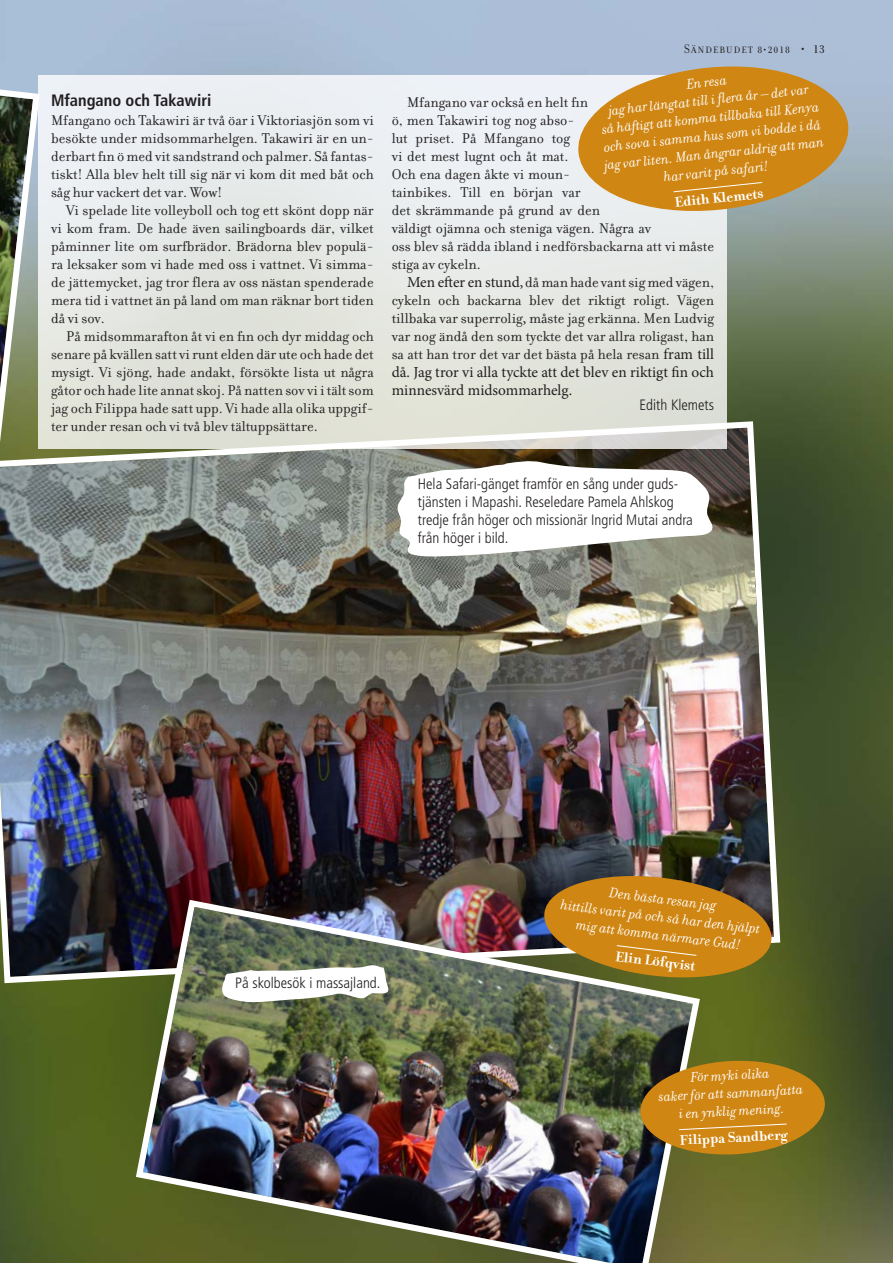
<style>
.page{position:relative;width:893px;height:1263px;background:#fff}
.page>*{position:absolute;margin:0;border:0;box-sizing:border-box;transform-origin:0 0}
._3_Mellanrubrik{font:700 condensed 16.5px "Frutiger";color:#231f20}
._0_Brödtext{font:15.3px/18px "Filosofia";color:#231f20;text-align:justify}
._1_Brödtext{font:italic 15.3px/18px "Filosofia";color:#fff;text-align:center}
._1_Brödtext-2{font:15.3px/18px "Filosofia";color:#231f20;text-align:justify}
._1_Brödtext-3{font:700 15.3px "Filosofia";color:#fff}
._8_Bildtext{font:300 condensed 15px/18px "Frutiger";color:#231f20}
._7_Skribent{font:300 condensed 15px "Frutiger";color:#231f20}
.t1{font:13.5px "Filosofia Grand Caps";letter-spacing:.075em;color:#231f20}
.s1{font-size:16.5px}
.s2{font-family:"Minion Pro"}
</style>
<div class="page">
<img style="left:0;top:0;width:893px;height:1263px">
<svg style="left:0;top:31px;width:43px;height:387px;background:#869286"></svg>
<img style="left:0;top:418px;width:783px;height:568px">
<img style="left:132px;top:896px;width:571px;height:367px">
<svg style="left:397px;top:460px;width:318px;height:97px"></svg>
<svg style="left:221px;top:965px;width:170px;height:39px"></svg>
<div style="left:38px;top:75px;width:689px;height:374px;background:linear-gradient(to bottom,#eef2f8,#dfe0d4)"></div>
<svg style="left:541px;top:870px;width:234px;height:113px;background:#a57523"></svg>
<svg style="left:574px;top:60px;width:278px;height:157px;background:#ca9b4e"></svg>
<svg style="left:639px;top:1058px;width:187px;height:99px;background:#ac791a"></svg>
<p class="_3_Mellanrubrik" style="left:51px;top:90px;width:162px">Mfangano och Takawiri</p>
<p class="_1_Brödtext-2" style="left:51px;top:112px;width:324px">Mfangano och Takawiri är två öar i Viktoriasjön som vi besökte under midsommarhelgen. Takawiri är en un&shy;derbart fin ö med vit sandstrand och palmer. Så fantas&shy;tiskt! Alla blev helt till sig när vi kom dit med båt och såg hur vackert det var. Wow!</p>
<p class="_0_Brödtext" style="left:51px;top:202px;width:324px;text-indent:15px">Vi spelade lite volleyboll och tog ett skönt dopp när vi kom fram. De hade även sailingboards där, vilket påminner lite om surfbrädor. Brädorna blev populä&shy;ra leksaker som vi hade med oss i vattnet. Vi simma&shy;de jättemycket, jag tror flera av oss nästan spenderade mera tid i vattnet än på land om man räknar bort tiden då vi sov.</p>
<p class="_0_Brödtext" style="left:51px;top:328px;width:324px;text-indent:15px">På midsommarafton åt vi en fin och dyr middag och senare på kvällen satt vi runt elden där ute och hade det mysigt. Vi sjöng, hade andakt, försökte lista ut några gåtor och hade lite annat skoj. På natten sov vi i tält som jag och Filippa hade satt upp. Vi hade alla olika uppgif&shy;ter under resan och vi två blev tältuppsättare.</p>
<p class="t1" style="left:684px;top:42px;width:142px">Sändebudet 8•2018 <span class="s1">• 13</span></p>
<p class="_1_Brödtext" style="left:596px;top:85px;width:222px;rotate:-6deg">En resa<br>jag har längtat till i fl era år – det var<br>så häftigt att komma tillbaka till Kenya och sova i samma hus som vi bodde i då jag var liten. Man ångrar aldrig att man har varit på safari!</p>
<p class="_1_Brödtext-3" style="left:674px;top:193px;width:91px;rotate:-6deg">Edith Klemets</p>
<p class="_0_Brödtext" style="left:392px;top:94px;width:324px;text-align:left;text-indent:15px">Mfangano var också en helt fin<br>ö, men Takawiri tog nog abso-<br>lut priset. På Mfangano tog<br>vi det mest lugnt och åt mat.<br>Och ena dagen åkte vi moun-<br>tainbikes. Till en början var<br>det skrämmande på grund av den<br>väldigt ojämna och steniga vägen. Några av<br>oss blev så rädda ibland i nedförsbackarna att vi måste stiga av cykeln.</p>
<p class="_0_Brödtext" style="left:392px;top:274px;width:324px;text-indent:15px"><span class="s2">Men efter en stund,</span> då man hade vant sig med vägen, cykeln och backarna blev det riktigt roligt. Vägen tillbaka var superrolig<span class="s2">,</span> måste jag erkänna. Men Ludvig var nog ändå den som tyckte det var allra roligast, han sa att han tror det var det bästa på hela resan <span class="s2">fram till då. Jag tror vi alla tyckte att det blev en riktigt fin och minnesvärd midsommarhelg.</span></p>
<p class="_7_Skribent" style="left:640px;top:396px;width:76px">Edith Klemets</p>
<p class="_8_Bildtext" style="left:418px;top:475px;width:276px">Hela Safari-gänget framför en sång under guds&shy;tjänsten i Mapashi. Reseledare Pamela Ahlskog tredje från höger och missionär Ingrid Mutai andra från höger i bild.</p>
<p class="_8_Bildtext" style="left:235px;top:974px;width:147px">På skolbesök i massajland.</p>
<p class="_1_Brödtext" style="left:564px;top:878px;width:202px;rotate:7deg">Den bästa resan jag<br>hittills varit på och så har den hjälpt mig att komma närmare Gud!</p>
<p class="_1_Brödtext-3" style="left:617px;top:947px;width:82px;rotate:7deg">Elin Löfqvist</p>
<p class="_1_Brödtext" style="left:657px;top:1070px;width:146px;rotate:-3deg">För myki olika<br>saker för att sammanfatta i en ynklig mening.</p>
<p class="_1_Brödtext-3" style="left:679px;top:1131px;width:109px;rotate:-3deg">Filippa Sandberg</p>
</div>
